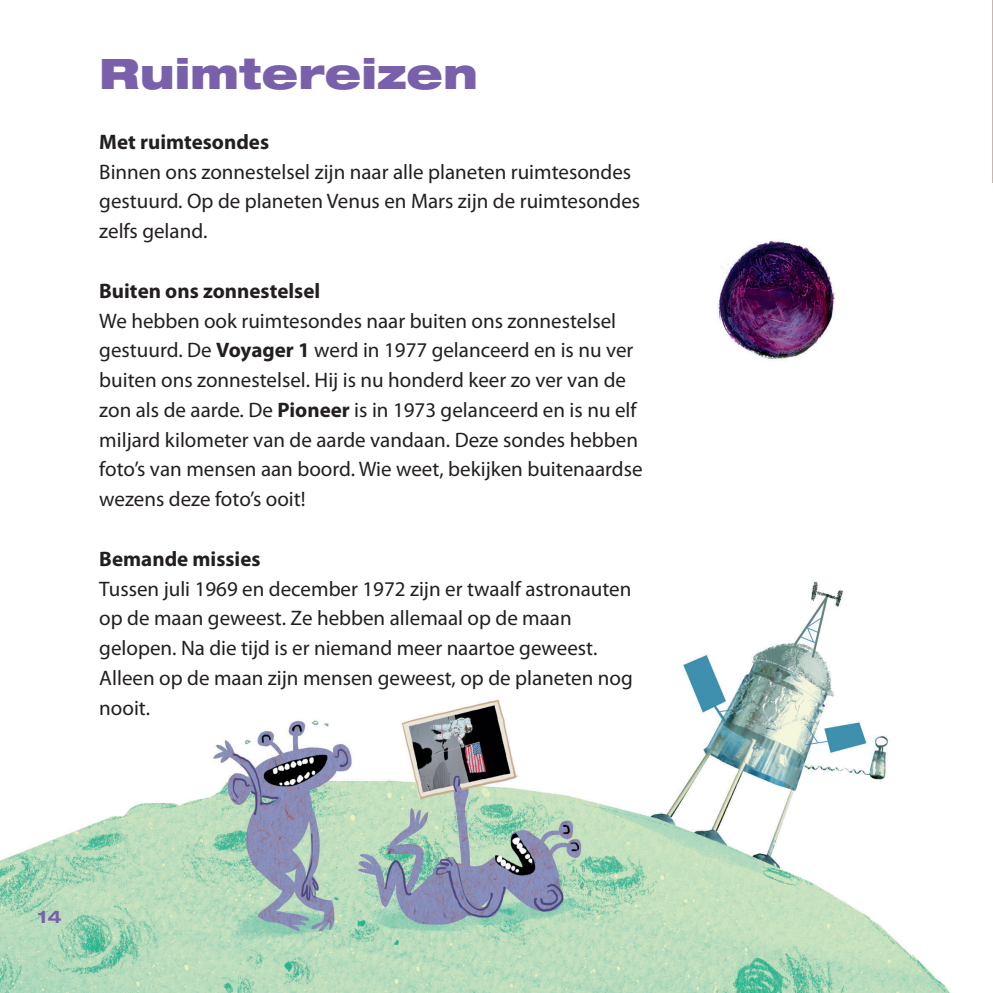
<style>
.page{position:relative;width:993px;height:993px;background:#fff}
.page>*{position:absolute;margin:0;border:0;box-sizing:border-box;transform-origin:0 0}
.t1{font:900 expanded 42px "Helvetica Neue LT Std";color:#7960aa}
.t2{font:21px/29.8px "Myriad Pro";color:#231f20}
.t3{font:700 21px "Myriad Pro";color:#231f20}
.t4{font:700 expanded 17.5px "Helvetica Neue LT Std";color:#7960aa}
.s1{font-weight:700}
</style>
<div class="page">
<img style="left:0;top:240px;width:950px;height:752px">
<h1 class="t1" style="left:99px;top:59px;width:380px">Ruimtereizen</h1>
<p class="t3" style="left:99px;top:134px;width:171px">Met ruimtesondes</p>
<p class="t2" style="left:99px;top:158px;width:542px">Binnen ons zonnestelsel zijn naar alle planeten ruimtesondes gestuurd. Op de planeten Venus en Mars zijn de ruimtesondes zelfs geland.</p>
<p class="t3" style="left:99px;top:282px;width:222px">Buiten ons zonnestelsel</p>
<p class="t2" style="left:99px;top:307px;width:544px">We hebben ook ruimtesondes naar buiten ons zonnestelsel gestuurd. De <span class="s1">Voyager 1</span> werd in 1977 gelanceerd en is nu ver buiten ons zonnestelsel. Hij is nu honderd keer zo ver van de zon als de aarde. De <span class="s1">Pioneer</span> is in 1973 gelanceerd en is nu elf miljard kilometer van de aarde vandaan. Deze sondes hebben foto’s van mensen aan boord. Wie weet, bekijken buitenaardse wezens deze foto’s ooit!</p>
<p class="t3" style="left:99px;top:550px;width:163px">Bemande missies</p>
<p class="t2" style="left:99px;top:575px;width:535px">Tussen juli 1969 en december 1972 zijn er twaalf astronauten op de maan geweest. Ze hebben allemaal op de maan gelopen. Na die tijd is er niemand meer naartoe geweest.<br>Alleen op de maan zijn mensen geweest, op de planeten nog nooit.</p>
<p class="t4" style="left:38px;top:906px;width:26px">14</p>
</div>
